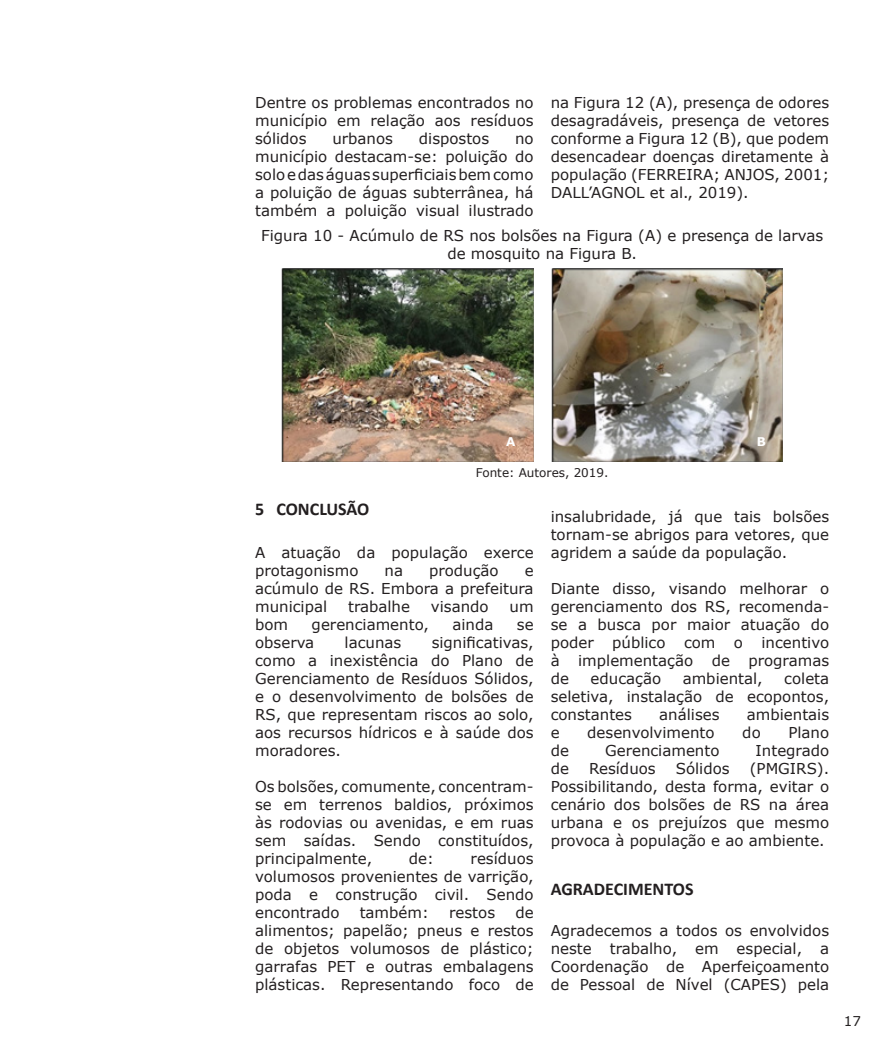
<style>
.page{position:relative;width:893px;height:1063px;background:#fff}
.page>*{position:absolute;margin:0;border:0;box-sizing:border-box;transform-origin:0 0}
.Item{font:700 18px "Calibri";color:#231f20}
.Texto{font:15px/18px "Verdana";color:#231f20;text-align:justify}
.Figura_Tabela_Diagra{font:15px/18px "Verdana";color:#231f20;text-align:center}
.t1{font:13.5px "Verdana";color:#231f20}
.Fonte{font:12px "Verdana";color:#231f20}
.Resumo_Texto{font:700 12px "Verdana";color:#fff}
</style>
<div class="page">
<img style="left:281px;top:268px;width:253px;height:194px">
<img style="left:551px;top:268px;width:231px;height:194px">
<p class="Texto" style="left:551px;top:93px;width:280px">na Figura 12 (A), presença de odores desagradáveis, presença de vetores conforme a Figura 12 (B), que podem desencadear doenças diretamente à população (FERREIRA; ANJOS, 2001; DALL’AGNOL et al., 2019).</p>
<p class="Figura_Tabela_Diagra" style="left:261px;top:226px;width:563px">Figura 10 - Acúmulo de RS nos bolsões na Figura (A) e presença de larvas de mosquito na Figura B.</p>
<p class="Texto" style="left:255px;top:93px;width:280px">Dentre os problemas encontrados no município em relação aos resíduos sólidos</p>
<p class="Texto" style="left:332px;top:129px;width:62px">urbanos</p>
<p class="Texto" style="left:419px;top:129px;width:72px">dispostos</p>
<p class="Texto" style="left:255px;top:129px;width:280px;text-indent:260px">no município destacam-se: poluição do solo e das águas superficiais bem como a poluição de águas subterrânea, há também a poluição visual ilustrado</p>
<p class="Resumo_Texto" style="left:506px;top:433px;width:11px">A</p>
<p class="Resumo_Texto" style="left:757px;top:433px;width:11px">B</p>
<p class="Fonte" style="left:476px;top:464px;width:134px">Fonte: Autores, 2019.</p>
<p class="Item" style="left:255px;top:497px;width:116px">5 CONCLUSÃO</p>
<p class="Texto" style="left:255px;top:543px;width:280px">A atuação da população exerce protagonismo</p>
<p class="Texto" style="left:384px;top:561px;width:20px">na</p>
<p class="Texto" style="left:429px;top:561px;width:71px">produção</p>
<p class="Texto" style="left:255px;top:561px;width:280px;text-indent:270px">e acúmulo de RS. Embora a prefeitura municipal</p>
<p class="Texto" style="left:348px;top:597px;width:63px">trabalhe</p>
<p class="Texto" style="left:431px;top:597px;width:59px">visando</p>
<p class="Texto" style="left:510px;top:597px;width:26px">um</p>
<p class="Texto" style="left:255px;top:615px;width:35px">bom</p>
<p class="Texto" style="left:312px;top:615px;width:119px">gerenciamento,</p>
<p class="Texto" style="left:452px;top:615px;width:42px">ainda</p>
<p class="Texto" style="left:517px;top:615px;width:18px">se</p>
<p class="Texto" style="left:255px;top:633px;width:61px">observa</p>
<p class="Texto" style="left:345px;top:633px;width:58px">lacunas</p>
<p class="Texto" style="left:255px;top:633px;width:280px;text-indent:177px">significativas, como a inexistência do Plano de Gerenciamento de Resíduos Sólidos, e o desenvolvimento de bolsões de RS, que representam riscos ao solo, aos recursos hídricos e à saúde dos moradores.</p>
<p class="Texto" style="left:255px;top:777px;width:280px">Os bolsões, comumente, concentram&shy;se em terrenos baldios, próximos às rodovias ou avenidas, e em ruas sem saídas. Sendo constituídos, principalmente,</p>
<p class="Texto" style="left:255px;top:849px;width:280px;text-indent:215px">resíduos volumosos provenientes de varrição, poda e construção civil. Sendo encontrado</p>
<p class="Texto" style="left:409px;top:849px;width:27px">de:</p>
<p class="Texto" style="left:360px;top:903px;width:71px">também:</p>
<p class="Texto" style="left:449px;top:903px;width:47px">restos</p>
<p class="Texto" style="left:255px;top:903px;width:280px;text-indent:260px">de alimentos; papelão; pneus e restos de objetos volumosos de plástico; garrafas PET e outras embalagens plásticas. Representando foco de</p>
<p class="Texto" style="left:551px;top:507px;width:280px">insalubridade, já que tais bolsões tornam-se abrigos para vetores, que agridem a saúde da população.</p>
<p class="Texto" style="left:551px;top:579px;width:280px">Diante disso, visando melhorar o gerenciamento dos RS, recomenda&shy;se a busca por maior atuação do poder público com o incentivo à implementação de programas de</p>
<p class="Texto" style="left:591px;top:669px;width:72px">educação</p>
<p class="Texto" style="left:683px;top:669px;width:81px">ambiental,</p>
<p class="Texto" style="left:551px;top:669px;width:280px;text-indent:234px">coleta seletiva, instalação de ecopontos, constantes</p>
<p class="Texto" style="left:659px;top:705px;width:62px">análises</p>
<p class="Texto" style="left:747px;top:705px;width:84px">ambientais</p>
<p class="Texto" style="left:551px;top:723px;width:10px">e</p>
<p class="Texto" style="left:587px;top:723px;width:129px">desenvolvimento</p>
<p class="Texto" style="left:742px;top:723px;width:20px">do</p>
<p class="Texto" style="left:788px;top:723px;width:42px">Plano</p>
<p class="Texto" style="left:551px;top:741px;width:20px">de</p>
<p class="Texto" style="left:605px;top:741px;width:116px">Gerenciamento</p>
<p class="Texto" style="left:756px;top:741px;width:75px">Integrado</p>
<p class="Texto" style="left:551px;top:759px;width:20px">de</p>
<p class="Texto" style="left:589px;top:759px;width:68px">Resíduos</p>
<p class="Texto" style="left:676px;top:759px;width:55px">Sólidos</p>
<p class="Texto" style="left:551px;top:759px;width:280px;text-indent:199px">(PMGIRS).<br>Possibilitando, desta forma, evitar o cenário dos bolsões de RS na área urbana e os prejuízos que mesmo provoca à população e ao ambiente.</p>
<p class="Item" style="left:551px;top:876px;width:144px">AGRADECIMENTOS</p>
<p class="Texto" style="left:551px;top:921px;width:280px">Agradecemos a todos os envolvidos neste trabalho, em especial, a Coordenação de Aperfeiçoamento de Pessoal de Nível (CAPES) pela</p>
<p class="t1" style="left:844px;top:1012px;width:19px">17</p>
</div>
